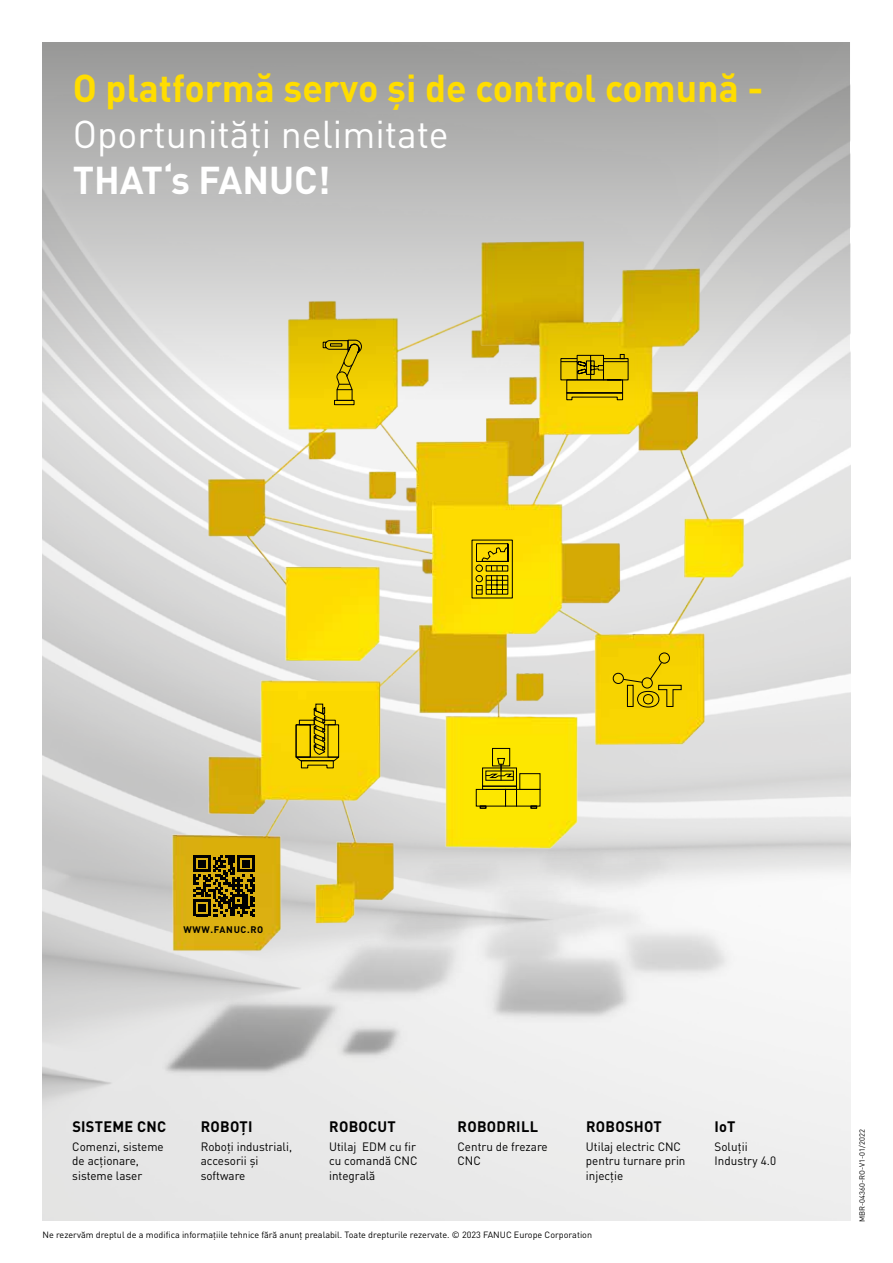
<style>
.page{position:relative;width:893px;height:1263px;background:#fff}
.page>*{position:absolute;margin:0;border:0;box-sizing:border-box;transform-origin:0 0}
.t1{font:700 38.25px "DIN Pro";color:#fd0}
.t2{font:38.25px "DIN Pro";color:#fff}
.t3{font:700 38.25px "DIN Pro";color:#fff}
.t4{font:700 15px "DIN Pro";letter-spacing:.02em;color:#000}
.t5{font:12px/14.4px "DIN Pro";color:#000}
.t6{font:700 9.45px "DIN Pro";letter-spacing:.07em;color:#000}
.t7{font:9px "DIN Pro";color:#000}
.t8{font:7.5px "DIN Pro";color:#000}
</style>
<div class="page">
<img style="left:47px;top:400px;width:756px;height:584px">
<svg style="left:43px;top:43px;width:807px;height:357px;background:#c1bea9"></svg>
<svg style="left:322px;top:339px;width:40px;height:52px;background:#cbae00"></svg>
<div style="left:334px;top:400px;width:20px;height:5px;border:1px solid #000"></div>
<svg style="left:471px;top:539px;width:42px;height:60px;background:#b8a100"></svg>
<svg style="left:294px;top:703px;width:47px;height:66px;background:#cfb300"></svg>
<div style="left:328px;top:724px;width:11px;height:33px;border:1px solid #000"></div>
<div style="left:296px;top:724px;width:15px;height:33px;border:1px solid #000"></div>
<div style="left:476px;top:789px;width:30px;height:17px;border:1px solid #000"></div>
<div style="left:482px;top:767px;width:35px;height:20px;border:1px solid #000"></div>
<div style="left:492px;top:748px;width:18px;height:18px;border:1px solid #000"></div>
<div style="left:519px;top:773px;width:21px;height:17px;border:1px solid #000"></div>
<div style="left:505px;top:789px;width:12px;height:17px;border:1px solid #000"></div>
<div style="left:516px;top:789px;width:24px;height:17px;border:1px solid #000"></div>
<div style="left:482px;top:786px;width:35px;height:4px;border:1px solid #000"></div>
<svg style="left:480px;top:806px;width:6px;height:3px"></svg>
<svg style="left:531px;top:806px;width:6px;height:3px"></svg>
<div style="left:485px;top:770px;width:29px;height:11px;border:1px solid #000"></div>
<svg style="left:485px;top:757px;width:29px;height:23px"></svg>
<svg style="left:623px;top:661px;width:59px;height:47px;background:#ddbd00"></svg>
<div style="left:613px;top:673px;width:11px;height:11px;border:1px solid #000;border-radius:50%"></div>
<div style="left:642px;top:677px;width:11px;height:11px;border:1px solid #000;border-radius:50%"></div>
<div style="left:659px;top:652px;width:11px;height:12px;border:1px solid #000;border-radius:50%"></div>
<svg style="left:560px;top:354px;width:69px;height:27px;background:#b39a00"></svg>
<svg style="left:566px;top:392px;width:57px;height:9px"></svg>
<svg style="left:193px;top:855px;width:62px;height:61px;background:#584606"></svg>
<h1 class="t1" style="left:73px;top:63px;width:692px">O platformă servo şi de control comună -</h1>
<h1 class="t2" style="left:73px;top:110px;width:378px">Oportunităţi nelimitate</h1>
<h1 class="t3" style="left:73px;top:155px;width:259px">THAT‘s FANUC!</h1>
<p class="t6" style="left:184px;top:923px;width:81px">WWW.FANUC.RO</p>
<p class="t4" style="left:72px;top:1117px;width:95px">SISTEME CNC</p>
<p class="t5" style="left:72px;top:1139px;width:93px">Comenzi, sisteme de acționare, sisteme laser</p>
<p class="t4" style="left:201px;top:1117px;width:53px">ROBOŢI</p>
<p class="t5" style="left:201px;top:1139px;width:93px">Roboți industriali, accesorii și software</p>
<p class="t4" style="left:329px;top:1117px;width:68px">ROBOCUT</p>
<p class="t5" style="left:329px;top:1139px;width:90px">Utilaj EDM cu fir cu comandă CNC integrală</p>
<p class="t4" style="left:458px;top:1117px;width:82px">ROBODRILL</p>
<p class="t5" style="left:458px;top:1139px;width:92px">Centru de frezare<br>CNC</p>
<p class="t4" style="left:586px;top:1117px;width:77px">ROBOSHOT</p>
<p class="t5" style="left:586px;top:1139px;width:101px">Utilaj electric CNC pentru turnare prin injecție</p>
<p class="t7" style="left:43px;top:1229px;width:551px">Ne rezervăm dreptul de a modifica informațiile tehnice fără anunț prealabil. Toate drepturile rezervate. © 2023 FANUC Europe Corporation</p>
<p class="t4" style="left:714px;top:1117px;width:23px">IoT</p>
<p class="t5" style="left:714px;top:1139px;width:63px">Soluții<br>Industry 4.0</p>
<p class="t8" style="left:857px;top:1222px;width:94px;rotate:-90deg">MBR-04360-RO-V1-01/2022</p>
</div>
